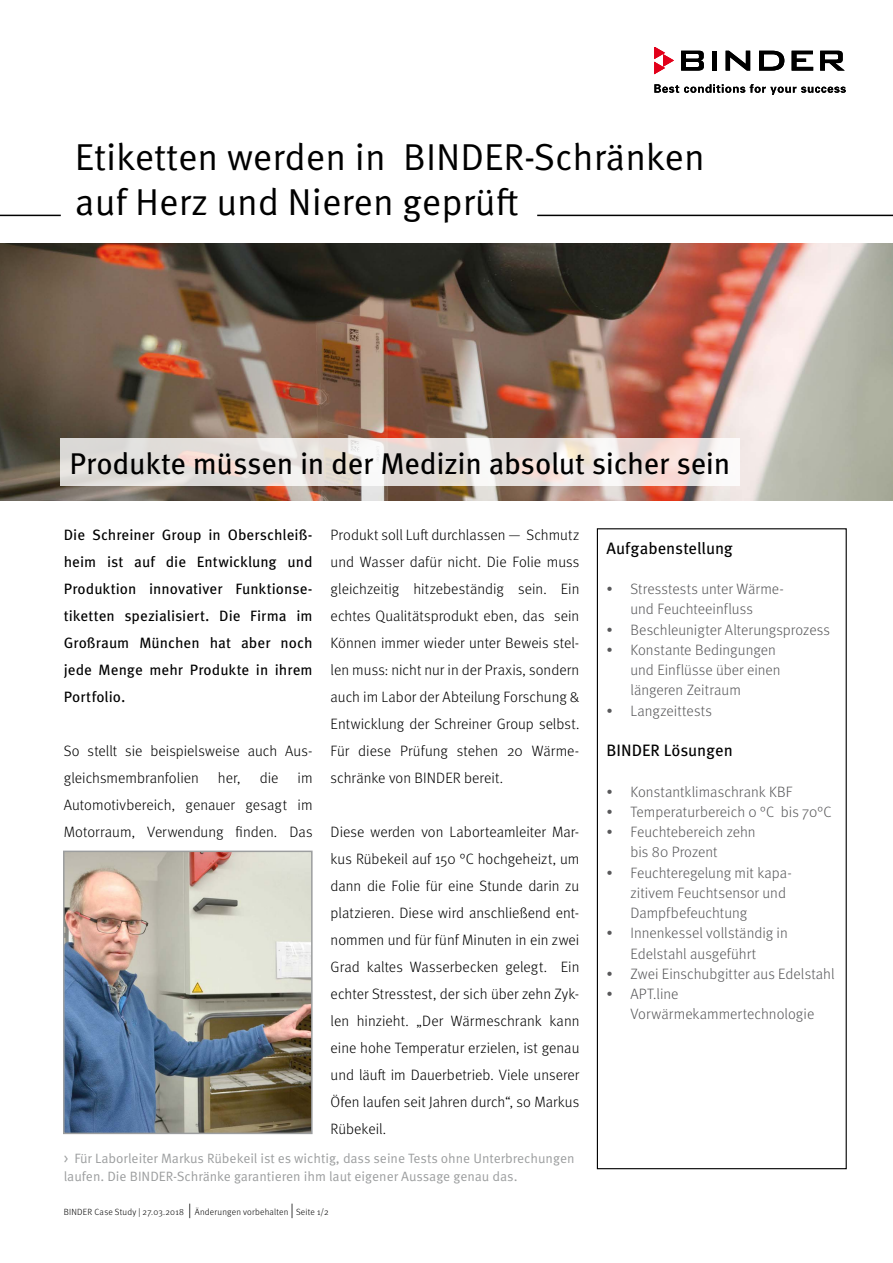
<style>
.page{position:relative;width:893px;height:1263px;background:#fff}
.page>*{position:absolute;margin:0;border:0;box-sizing:border-box;transform-origin:0 0}
.t1{font:37.5px/45px "Meta Pro Norm";color:#000}
.t2{font:30px "Meta Pro";letter-spacing:-.01em;color:#000}
.t3{font:16.5px "Meta Pro";color:#000}
.t4{font:300 15px/27px "Meta Pro";color:#000;text-align:justify}
.t5{font:300 15px/20.2px "Meta Pro";color:#58585a}
.t6{font:15px/27px "Meta Pro";color:#000;text-align:justify}
.t7{font:13.5px/18px "Meta Pro Norm";color:#9c9e9f}
.t8{font:300 9px "Meta Pro";letter-spacing:.025em;color:#000}
.s1{font-size:15px}
</style>
<div class="page">
<svg style="left:654px;top:84px;width:192px;height:11px"></svg>
<svg style="left:681px;top:51px;width:23px;height:20px"></svg>
<div style="left:712px;top:51px;width:5px;height:20px;background:#000"></div>
<svg style="left:726px;top:51px;width:24px;height:20px"></svg>
<svg style="left:759px;top:51px;width:25px;height:20px"></svg>
<svg style="left:792px;top:51px;width:21px;height:20px"></svg>
<svg style="left:820px;top:51px;width:25px;height:20px"></svg>
<svg style="left:654px;top:47px;width:19px;height:27px"></svg>
<img style="left:0;top:243px;width:893px;height:258px">
<div style="left:597px;top:528px;width:250px;height:641px;border:1px solid #000"></div>
<hr style="left:0;top:215px;width:61px;height:1px;background:#000">
<hr style="left:537px;top:215px;width:356px;height:1px;background:#000">
<img style="left:66px;top:853px;width:244px;height:278px">
<div style="left:63px;top:850px;width:250px;height:284px;border:2px solid #9c9e9f"></div>
<svg style="left:61px;top:439px;width:679px;height:47px;fill:#e6deda"></svg>
<h1 class="t1" style="left:75px;top:132px;width:631px">Etiketten werden in BINDER-Schränken auf Herz und Nieren geprüft</h1>
<h2 class="t2" style="left:69px;top:441px;width:662px">Produkte müssen in der Medizin absolut sicher sein</h2>
<p class="t6" style="left:64px;top:520px;width:250px">Die Schreiner Group in Oberschleiß&shy;heim ist auf die Entwicklung und Produktion innovativer Funktionse&shy;tiketten spezialisiert. Die Firma im Großraum München hat aber noch jede Menge mehr Produkte in ihrem Portfolio.</p>
<p class="t4" style="left:64px;top:737px;width:250px">So stellt sie beispielsweise auch Aus&shy;gleichsmembranfolien</p>
<p class="t4" style="left:218px;top:764px;width:24px">her,</p>
<p class="t4" style="left:260px;top:764px;width:20px">die</p>
<p class="t4" style="left:64px;top:764px;width:250px;text-indent:234px">im Automotivbereich, genauer gesagt im Motorraum, Verwendung finden. Das</p>
<p class="t4" style="left:331px;top:521px;width:250px">Produkt soll Luft durchlassen — Schmutz und Wasser dafür nicht. Die Folie muss gleichzeitig hitzebeständig sein. Ein echtes Qualitätsprodukt eben, das sein Können immer wieder unter Beweis stel&shy;len muss: nicht nur in der Praxis, sondern auch im Labor der Abteilung Forschung &amp; Entwicklung der Schreiner Group selbst.<br>Für diese Prüfung stehen 20 Wärme&shy;schränke von BINDER bereit.</p>
<p class="t4" style="left:331px;top:818px;width:250px">Diese werden von Laborteamleiter Mar&shy;kus Rübekeil auf 150 °C hochgeheizt, um dann die Folie für eine Stunde darin zu platzieren. Diese wird anschließend ent&shy;nommen und für fünf Minuten in ein zwei Grad kaltes Wasserbecken gelegt. Ein echter Stresstest, der sich über zehn Zyk&shy;len hinzieht. „Der Wärmeschrank kann eine hohe Temperatur erzielen, ist genau und läuft im Dauerbetrieb. Viele unserer Öfen laufen seit Jahren durch“, so Markus Rübekeil.</p>
<p class="t7" style="left:64px;top:1149px;width:512px">&gt; Für Laborleiter Markus Rübekeil ist es wichtig, dass seine Tests ohne Unterbrechungen laufen. Die BINDER-Schränke garantieren ihm laut eigener Aussage genau das.</p>
<p class="t8" style="left:64px;top:1205px;width:267px">BINDER Case Study | 27.03.2018 <span class="s1">|</span> Änderungen vorbehalten <span class="s1">|</span> Seite 1/2</p>
<p class="t3" style="left:606px;top:535px;width:128px">Aufgabenstellung</p>
<p class="t5" style="left:606px;top:578px;width:179px;text-align:center">• Stresstests unter Wärme&shy;und Feuchteeinfluss</p>
<p class="t5" style="left:606px;top:618px;width:225px">• Beschleunigter Alterungsprozess</p>
<p class="t5" style="left:630px;top:639px;width:152px;text-indent:-24px">• Konstante Bedingungen und Einflüsse über einen längeren Zeitraum</p>
<p class="t5" style="left:606px;top:699px;width:107px">• Langzeittests</p>
<p class="t3" style="left:606px;top:738px;width:128px">BINDER Lösungen</p>
<p class="t5" style="left:606px;top:780px;width:187px">• Konstantklimaschrank KBF</p>
<p class="t5" style="left:606px;top:801px;width:226px">• Temperaturbereich 0 °C bis 70°C</p>
<p class="t5" style="left:630px;top:821px;width:127px;text-indent:-24px">• Feuchtebereich zehn bis 80 Prozent</p>
<p class="t5" style="left:630px;top:861px;width:163px;text-indent:-24px">• Feuchteregelung mit kapa&shy;zitivem Feuchtsensor und<br>Dampfbefeuchtung</p>
<p class="t5" style="left:606px;top:922px;width:183px;text-align:center">• Innenkessel vollständig in<br>Edelstahl ausgeführt</p>
<p class="t5" style="left:606px;top:963px;width:230px">• Zwei Einschubgitter aus Edelstahl</p>
<p class="t5" style="left:630px;top:983px;width:185px;text-indent:-24px">• APT.line<br>Vorwärmekammertechnologie</p>
</div>
